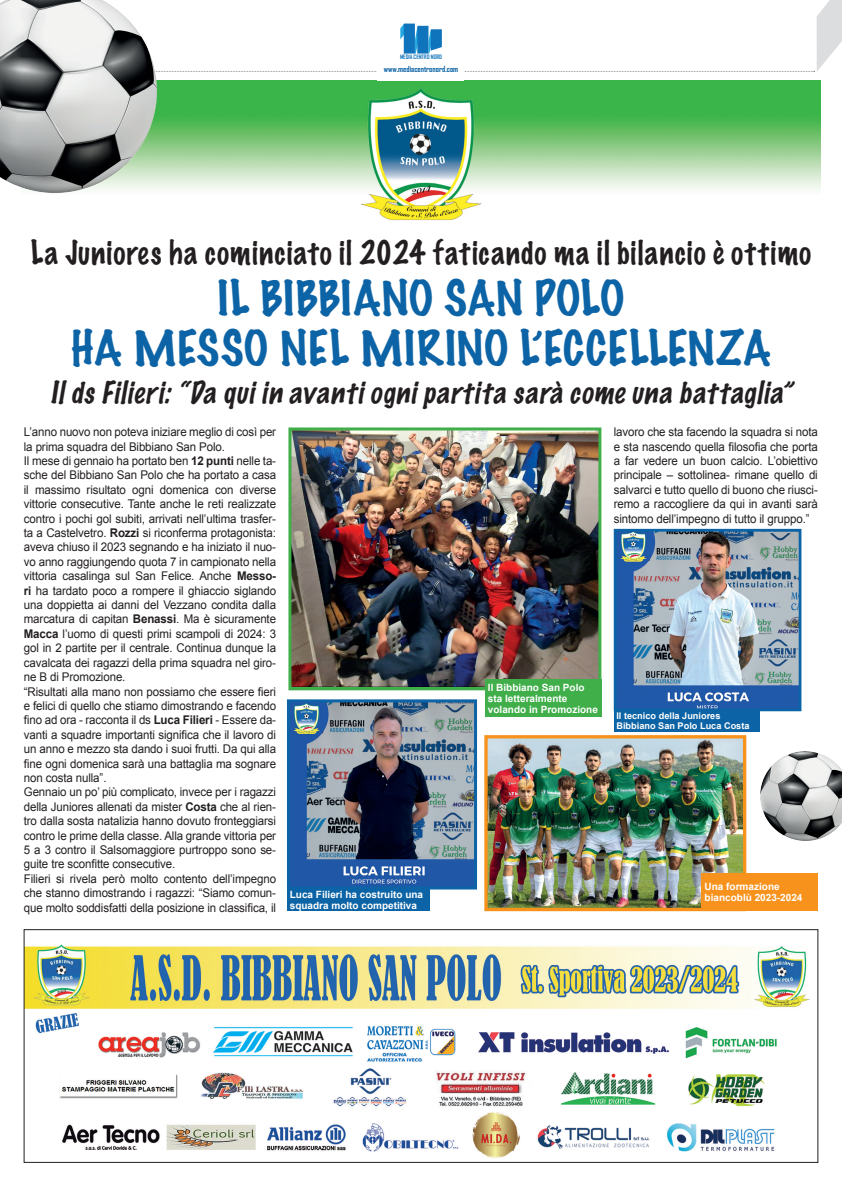
<style>
.page{position:relative;width:842px;height:1191px;background:#fff}
.page>*{position:absolute;margin:0;border:0;box-sizing:border-box;transform-origin:0 0}
.t1{font:100 44px/50px "Marker Felt";color:#0c63a5;text-align:center;scale:1.04 1}
.t2{font:100 30px "Marker Felt";letter-spacing:.04em;color:#231f20}
.t3{font:italic 100 28px "Marker Felt";color:#231f20}
.t4{font:12px/14.4px "Arial";letter-spacing:-.01em;color:#231f20;scale:.96 1}
.t5{font:700 10px/11px "Arial";color:#fff}
.t6{font:700 9.2px/10.1px "Arial";color:#fff}
.t7{font:700 8px "Agency FB";color:#0c63a5}
.t8{font:700 5.8px "Agency FB";color:#1074bc}
.s1{font-weight:700}
</style>
<div class="page">
<img style="left:159px;top:80px;width:662px;height:140px">
<svg style="left:159px;top:0;width:683px;height:72px"></svg>
<img style="left:26px;top:944px;width:784px;height:214px">
<div style="left:24px;top:929px;width:794px;height:233px;border:1px solid #231f20"></div>
<img style="left:0;top:0;width:159px;height:193px">
<img style="left:292px;top:431px;width:305px;height:255px">
<div style="left:288px;top:427px;width:313px;height:263px;border:3px solid #40ae49"></div>
<img style="left:760px;top:751px;width:82px;height:90px">
<img style="left:291px;top:703px;width:182px;height:182px">
<div style="left:287px;top:699px;width:190px;height:190px;border:3px solid #0c63a5"></div>
<img style="left:618px;top:533px;width:179px;height:174px">
<div style="left:614px;top:529px;width:187px;height:182px;border:3px solid #0c63a5"></div>
<div style="left:485px;top:679px;width:116px;height:38px;background:#40ae49"></div>
<div style="left:287px;top:888px;width:142px;height:23px;background:#0c63a5"></div>
<img style="left:488px;top:739px;width:254px;height:168px">
<div style="left:484px;top:735px;width:262px;height:176px;border:3px solid #f7931d"></div>
<div style="left:702px;top:873px;width:116px;height:38px;background:#f7931d"></div>
<div style="left:614px;top:710px;width:145px;height:21px;background:#0c63a5"></div>
<p class="t8" style="left:400px;top:54px;width:44px">MEDIA CENTRO NORD</p>
<p class="t7" style="left:384px;top:64px;width:76px">www.mediacentronord.com</p>
<h2 class="t2" style="left:31px;top:228px;width:781px">La Juniores ha cominciato il 2024 faticando ma il bilancio è ottimo</h2>
<h1 class="t1" style="left:71px;top:272px;width:675px">IL BIBBIANO SAN POLO<br>HA MESSO NEL MIRINO L’ECCELLENZA</h1>
<h3 class="t3" style="left:50px;top:370px;width:751px">IldsFilieri:“Daquiinavantiognipartitasaràcomeunabattaglia”</h3>
<p class="t4" style="left:24px;top:425px;width:264px">L’anno nuovo non poteva iniziare meglio di così per la prima squadra del Bibbiano San Polo.<br>Il mese di gennaio ha portato ben <span class="s1">12 punti</span> nelle ta&shy;sche del Bibbiano San Polo che ha portato a casa il massimo risultato ogni domenica con diverse vittorie consecutive. Tante anche le reti realizzate contro i pochi gol subiti, arrivati nell’ultima trasfer&shy;ta a Castelvetro. <span class="s1">Rozzi</span> si riconferma protagonista: aveva chiuso il 2023 segnando e ha iniziato il nuo&shy;vo anno raggiungendo quota 7 in campionato nella vittoria casalinga sul San Felice. Anche <span class="s1">Messo&shy;ri</span> ha tardato poco a rompere il ghiaccio siglando una doppietta ai danni del Vezzano condita dalla marcatura di capitan <span class="s1">Benassi</span>. Ma è sicuramente <span class="s1">Macca</span> l’uomo di questi primi scampoli di 2024: 3 gol in 2 partite per il centrale. Continua dunque la cavalcata dei ragazzi della prima squadra nel giro&shy;ne B di Promozione.<br>“Risultati alla mano non possiamo che essere fieri e felici di quello che stiamo dimostrando e facendo fino ad ora - racconta il ds <span class="s1">Luca Filieri</span> - Essere da&shy;vanti a squadre importanti significa che il lavoro di un anno e mezzo sta dando i suoi frutti. Da qui alla fine ogni domenica sarà una battaglia ma sognare non costa nulla”.<br>Gennaio un po’ più complicato, invece per i ragazzi della Juniores allenati da mister <span class="s1">Costa</span> che al rien&shy;tro dalla sosta natalizia hanno dovuto fronteggiarsi contro le prime della classe. Alla grande vittoria per 5 a 3 contro il Salsomaggiore purtroppo sono se&shy;guite tre sconfitte consecutive.<br>Filieri si rivela però molto contento dell’impegno che stanno dimostrando i ragazzi: “Siamo comun&shy;que molto soddisfatti della posizione in classifica, il</p>
<p class="t4" style="left:614px;top:425px;width:214px;text-align:justify">lavoro che sta facendo la squadra si nota e sta nascendo quella filosofia che porta a far vedere un buon calcio. L’obiettivo principale – sottolinea- rimane quello di salvarci e tutto quello di buono che riusci&shy;remo a raccogliere da qui in avanti sarà sintomo dell’impegno di tutto il gruppo.”</p>
<p class="t5" style="left:488px;top:682px;width:112px">Il Bibbiano San Polo sta letteralmente volando in Promozione</p>
<p class="t6" style="left:616px;top:711px;width:135px">Il tecnico della Juniores<br>Bibbiano San Polo Luca Costa</p>
<p class="t5" style="left:290px;top:889px;width:135px">Luca Filieri ha costruito una squadra molto competitiva</p>
<p class="t5" style="left:705px;top:881px;width:99px">Una formazione biancoblù 2023-2024</p>
</div>
